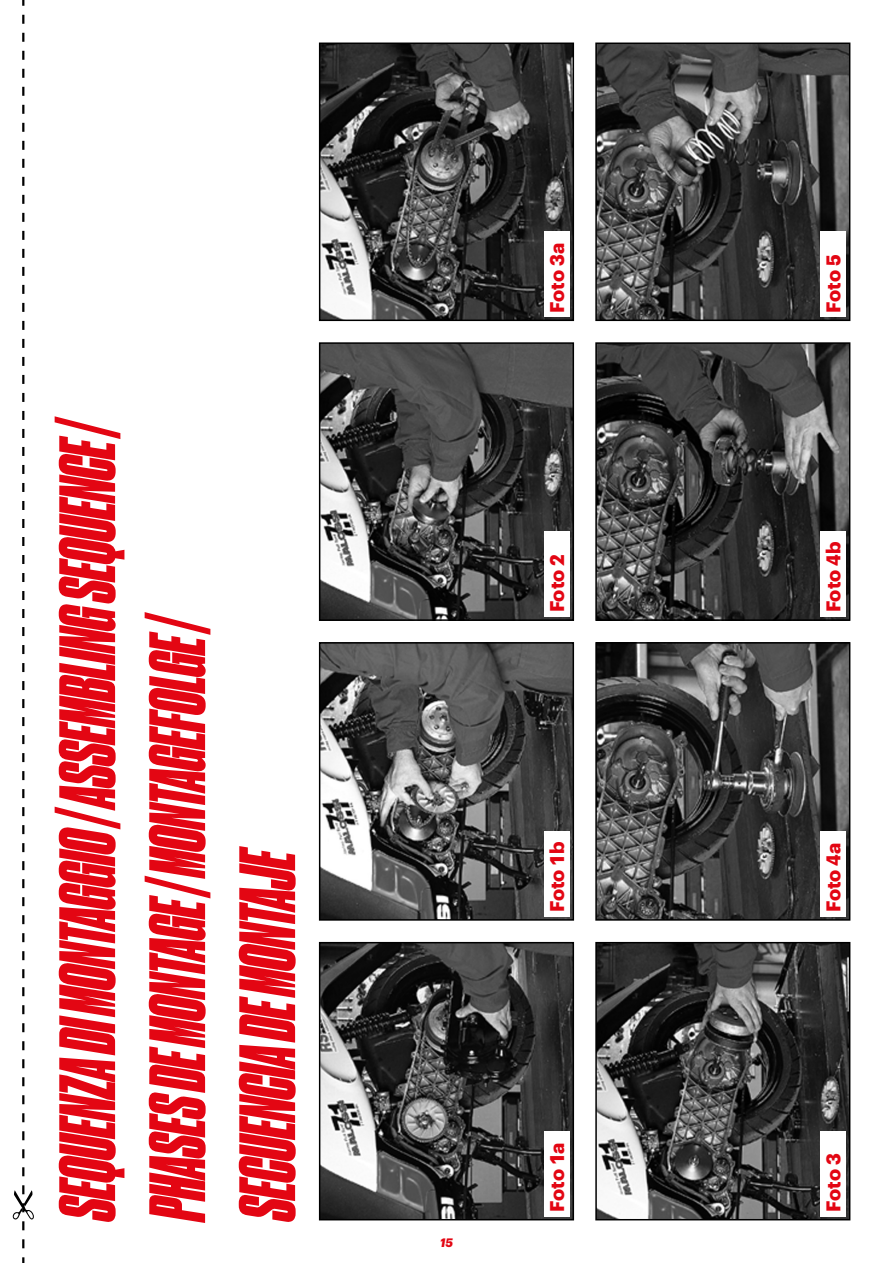
<style>
.page{position:relative;width:893px;height:1263px;background:#fff}
.page>*{position:absolute;margin:0;border:0;box-sizing:border-box;transform-origin:0 0}
.COP_-_Nome_Prodotto{font:italic 75px/90px "Druk Cond Super";color:#e30613}
.FIG_-_Riferimento_te{font:700 19.5px "Graphik";color:#e30613}
.t1{font:italic 700 12px "Graphik";color:#e30613}
</style>
<div class="page">
<img style="left:322px;top:945px;width:249px;height:272px">
<div style="left:319px;top:942px;width:255px;height:278px;border:2px solid #000"></div>
<div style="left:544px;top:1131px;width:26px;height:85px;background:#fff"></div>
<img style="left:598px;top:945px;width:249px;height:272px">
<div style="left:595px;top:942px;width:255px;height:278px;border:2px solid #000"></div>
<div style="left:821px;top:1131px;width:25px;height:85px;background:#fff"></div>
<img style="left:322px;top:645px;width:249px;height:273px">
<div style="left:319px;top:642px;width:255px;height:279px;border:2px solid #000"></div>
<div style="left:544px;top:831px;width:26px;height:85px;background:#fff"></div>
<img style="left:598px;top:645px;width:249px;height:273px">
<div style="left:595px;top:642px;width:255px;height:279px;border:2px solid #000"></div>
<div style="left:821px;top:831px;width:25px;height:85px;background:#fff"></div>
<img style="left:322px;top:345px;width:249px;height:273px">
<div style="left:319px;top:342px;width:255px;height:279px;border:2px solid #000"></div>
<div style="left:544px;top:531px;width:26px;height:86px;background:#fff"></div>
<img style="left:598px;top:345px;width:249px;height:273px">
<div style="left:595px;top:342px;width:255px;height:279px;border:2px solid #000"></div>
<div style="left:821px;top:531px;width:25px;height:86px;background:#fff"></div>
<img style="left:322px;top:46px;width:249px;height:272px">
<div style="left:319px;top:43px;width:255px;height:278px;border:2px solid #000"></div>
<div style="left:544px;top:232px;width:26px;height:85px;background:#fff"></div>
<img style="left:598px;top:46px;width:249px;height:272px">
<div style="left:595px;top:43px;width:255px;height:278px;border:2px solid #000"></div>
<div style="left:821px;top:232px;width:25px;height:85px;background:#fff"></div>
<svg style="left:13px;top:0;width:21px;height:1263px"></svg>
<p class="COP_-_Nome_Prodotto" style="left:41px;top:1220px;width:810px;rotate:-90deg">SEQUENZA DIMONTAGGIO /ASSEMBLING SEQUENCE /<br>PHASES DE MONTAGE /MONTAGEFOLGE /</p>
<p class="COP_-_Nome_Prodotto" style="left:221px;top:1220px;width:378px;rotate:-90deg">SECUENCIA DE MONTAJE</p>
<p class="t1" style="left:440px;top:1234px;width:14px">15</p>
<p class="FIG_-_Riferimento_te" style="left:542px;top:313px;width:71px;rotate:-90deg">Foto 3a</p>
<p class="FIG_-_Riferimento_te" style="left:818px;top:313px;width:60px;rotate:-90deg">Foto 5</p>
<p class="FIG_-_Riferimento_te" style="left:542px;top:612px;width:60px;rotate:-90deg">Foto 2</p>
<p class="FIG_-_Riferimento_te" style="left:818px;top:612px;width:72px;rotate:-90deg">Foto 4b</p>
<p class="FIG_-_Riferimento_te" style="left:542px;top:912px;width:72px;rotate:-90deg">Foto 1b</p>
<p class="FIG_-_Riferimento_te" style="left:818px;top:912px;width:71px;rotate:-90deg">Foto 4a</p>
<p class="FIG_-_Riferimento_te" style="left:542px;top:1212px;width:71px;rotate:-90deg">Foto 1a</p>
<p class="FIG_-_Riferimento_te" style="left:818px;top:1212px;width:60px;rotate:-90deg">Foto 3</p>
</div>
